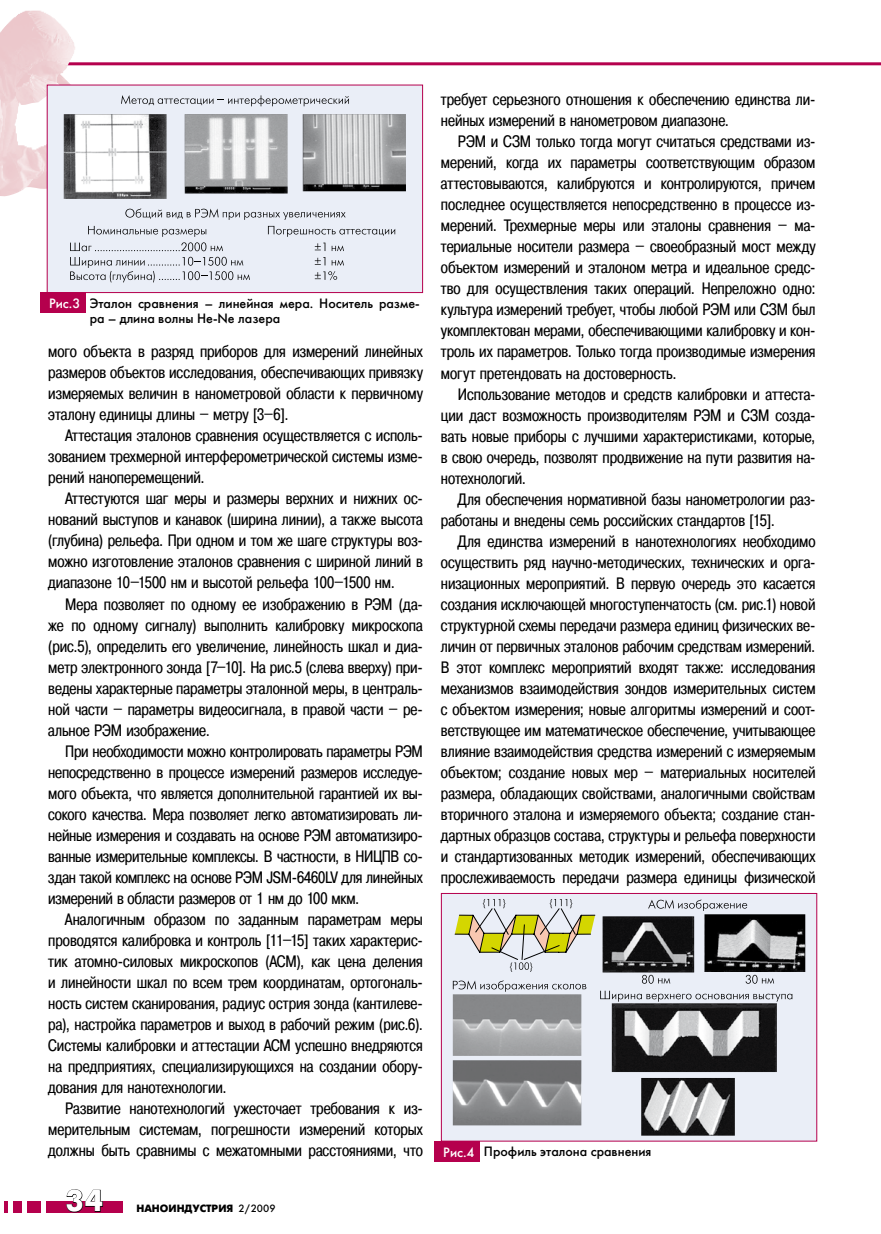
<style>
.page{position:relative;width:881px;height:1234px;background:#fff}
.page>*{position:absolute;margin:0;border:0;box-sizing:border-box;transform-origin:0 0}
.t1{font:700 30px "Futuris C";color:#fff}
.t2{font:16.5px/21px "Pragmatica Cond C";color:#000;text-align:justify}
.t3{font:13.5px/15.8px "Futuris C";color:#000}
.t4{font:700 10.5px "Futuris C";color:#000}
.s1{color:#fff}
.s2{font-weight:400}
</style>
<div class="page">
<hr style="left:47px;top:62px;width:833px;height:3px;background:#b5004d">
<img style="left:0;top:10px;width:133px;height:186px">
<div style="left:47px;top:1201px;width:76px;height:11px;background:#b5004d"></div>
<div style="left:27px;top:1201px;width:14px;height:11px;background:#b5004d"></div>
<div style="left:13px;top:1201px;width:9px;height:11px;background:#b5004d"></div>
<hr style="left:4px;top:1201px;width:4px;height:11px;background:#b5004d">
<svg style="left:66px;top:1189px;width:37px;height:23px"></svg>
<div style="left:47px;top:85px;width:375px;height:207px;background:#eaeef7"></div>
<img style="left:64px;top:114px;width:342px;height:85px">
<svg style="left:125px;top:208px;width:220px;height:12px"></svg>
<svg style="left:121px;top:95px;width:228px;height:11px"></svg>
<svg style="left:70px;top:226px;width:153px;height:25px"></svg>
<svg style="left:70px;top:257px;width:180px;height:25px"></svg>
<svg style="left:268px;top:226px;width:127px;height:25px"></svg>
<svg style="left:315px;top:257px;width:29px;height:23px"></svg>
<div style="left:47px;top:85px;width:376px;height:208px;border:1px solid #b5004d"></div>
<div style="left:40px;top:293px;width:45px;height:20px;background:#b5004d"></div>
<div style="left:441px;top:893px;width:375px;height:247px;background:#eaeef7"></div>
<img style="left:452px;top:914px;width:353px;height:221px">
<svg style="left:648px;top:899px;width:98px;height:11px"></svg>
<svg style="left:600px;top:990px;width:192px;height:11px"></svg>
<svg style="left:452px;top:980px;width:134px;height:11px"></svg>
<svg style="left:641px;top:974px;width:29px;height:9px"></svg>
<svg style="left:745px;top:974px;width:28px;height:9px"></svg>
<svg style="left:454px;top:899px;width:141px;height:72px"></svg>
<div style="left:441px;top:892px;width:375px;height:249px;border:1px solid #b5004d"></div>
<div style="left:434px;top:1141px;width:45px;height:20px;background:#b5004d"></div>
<p class="t3" style="left:90px;top:295px;width:331px;text-indent:-41px"><span class="s1">Рис.3</span> Эталон сравнения – линейная мера. Носитель разме&shy;ра – длина волны He-Ne лазера</p>
<p class="t2" style="left:48px;top:341px;width:376px">мого объекта в разряд приборов для измерений линейных размеров объектов исследования, обеспечивающих привязку измеряемых величин в нанометровой области к первичному эталону единицы длины – метру [3–6].</p>
<p class="t2" style="left:48px;top:425px;width:376px;text-indent:17px">Аттестация эталонов сравнения осуществляется с исполь&shy;зованием трехмерной интерферометрической системы изме&shy;рений наноперемещений.</p>
<p class="t2" style="left:48px;top:488px;width:376px;text-indent:17px">Аттестуются шаг меры и размеры верхних и нижних ос&shy;нований выступов и канавок (ширина линии), а также высота (глубина) рельефа. При одном и том же шаге структуры воз&shy;можно изготовление эталонов сравнения с шириной линий в диапазоне 10–1500 нм и высотой рельефа 100–1500 нм.</p>
<p class="t2" style="left:48px;top:593px;width:376px;text-indent:17px">Мера позволяет по одному ее изображению в РЭМ (да&shy;же по одному сигналу) выполнить калибровку микроскопа (рис.5), определить его увеличение, линейность шкал и диа&shy;метр электронного зонда [7–10]. На рис.5 (слева вверху) при&shy;ведены характерные параметры эталонной меры, в централь&shy;ной части – параметры видеосигнала, в правой части – ре&shy;альное РЭМ изображение.</p>
<p class="t2" style="left:48px;top:740px;width:376px;text-indent:17px">При необходимости можно контролировать параметры РЭМ непосредственно в процессе измерений размеров исследуе&shy;мого объекта, что является дополнительной гарантией их вы&shy;сокого качества. Мера позволяет легко автоматизировать ли&shy;нейные измерения и создавать на основе РЭМ автоматизиро&shy;ванные измерительные комплексы. В частности, в НИЦПВ со&shy;здан такой комплекс на основе РЭМ JSM-6460LV для линейных измерений в области размеров от 1 нм до 100 мкм.</p>
<p class="t2" style="left:48px;top:908px;width:376px;text-indent:17px">Аналогичным образом по заданным параметрам меры проводятся калибровка и контроль [11–15] таких характерис&shy;тик атомно-силовых микроскопов (АСМ), как цена деления и линейности шкал по всем трем координатам, ортогональ&shy;ность систем сканирования, радиус острия зонда (кантилеве&shy;ра), настройка параметров и выход в рабочий режим (рис.6).<br>Системы калибровки и аттестации АСМ успешно внедряются на предприятиях, специализирующихся на создании обору&shy;дования для нанотехнологии.</p>
<p class="t2" style="left:48px;top:1097px;width:376px;text-indent:17px">Развитие нанотехнологий ужесточает требования к из&shy;мерительным системам, погрешности измерений которых должны быть сравнимы с межатомными расстояниями, что</p>
<h1 class="t1" style="left:66px;top:1183px;width:39px">34</h1>
<p class="t4" style="left:136px;top:1202px;width:140px">НАНОИНДУСТРИЯ <span class="s2">2/2009</span></p>
<p class="t2" style="left:441px;top:89px;width:376px">требует серьезного отношения к обеспечению единства ли&shy;нейных измерений в нанометровом диапазоне.</p>
<p class="t2" style="left:441px;top:131px;width:376px;text-indent:17px">РЭМ и СЗМ только тогда могут считаться средствами из&shy;мерений, когда их параметры соответствующим образом аттестовываются, калибруются и контролируются, причем последнее осуществляется непосредственно в процессе из&shy;мерений. Трехмерные меры или эталоны сравнения – ма&shy;териальные носители размера – своеобразный мост между объектом измерений и эталоном метра и идеальное средс&shy;тво для осуществления таких операций. Непреложно одно: культура измерений требует, чтобы любой РЭМ или СЗМ был укомплектован мерами, обеспечивающими калибровку и кон&shy;троль их параметров. Только тогда производимые измерения могут претендовать на достоверность.</p>
<p class="t2" style="left:441px;top:383px;width:376px;text-indent:17px">Использование методов и средств калибровки и аттеста&shy;ции даст возможность производителям РЭМ и СЗМ созда&shy;вать новые приборы с лучшими характеристиками, которые, в свою очередь, позволят продвижение на пути развития на&shy;нотехнологий.</p>
<p class="t2" style="left:441px;top:488px;width:376px;text-indent:17px">Для обеспечения нормативной базы нанометрологии раз&shy;работаны и внедены семь российских стандартов [15].</p>
<p class="t2" style="left:441px;top:530px;width:376px;text-indent:17px">Для единства измерений в нанотехнологиях необходимо осуществить ряд научно-методических, технических и орга&shy;низационных мероприятий. В первую очередь это касается создания исключающей многоступенчатость (см. рис.1) новой структурной схемы передачи размера единиц физических ве&shy;личин от первичных эталонов рабочим средствам измерений.<br>В этот комплекс мероприятий входят также: исследования механизмов взаимодействия зондов измерительных систем с объектом измерения; новые алгоритмы измерений и соот&shy;ветствующее им математическое обеспечение, учитывающее влияние взаимодействия средства измерений с измеряемым объектом; создание новых мер – материальных носителей размера, обладающих свойствами, аналогичными свойствам вторичного эталона и измеряемого объекта; создание стан&shy;дартных образцов состава, структуры и рельефа поверхности и стандартизованных методик измерений, обеспечивающих прослеживаемость передачи размера единицы физической</p>
<p class="t3" style="left:443px;top:1143px;width:210px"><span class="s1">Рис.4</span> Профиль эталона сравнения</p>
</div>
